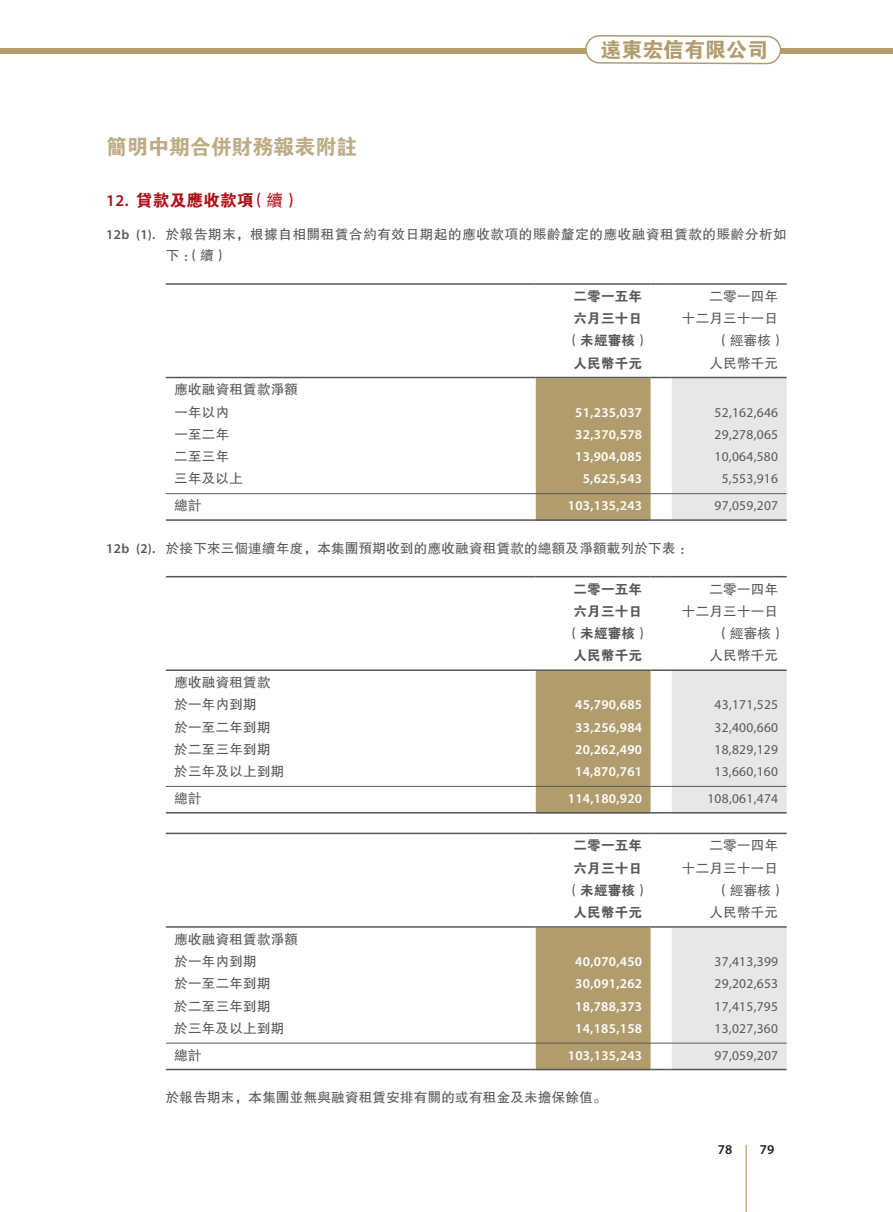
<style>
.page{position:relative;width:893px;height:1212px;background:#fff}
.page>*{position:absolute;margin:0;border:0;box-sizing:border-box;transform-origin:0 0}
.t1{font:21px "FZDHTK GBK1 0";letter-spacing:-.005em;color:#beac85}
.t2{font:21px "FZDHTK GBK1 0";color:#b19c6e}
.t3{font:16.5px "FZDHTK GBK1 0";letter-spacing:.02em;color:#b00d15}
.t4{font:13.5px/22.2px "FZHTK GBK1 0";letter-spacing:.02em;color:#57585a}
.t5{font:600 13.5px "Myriad Pro";letter-spacing:.02em;color:#fff}
.t6{font:13.5px "Myriad Pro";letter-spacing:.02em;color:#57585a}
.t7{font:13.5px "FZDHTK GBK1 0";letter-spacing:.02em;color:#57585a}
.t8{font:13.5px/21px "FZHTK GBK1 0";letter-spacing:.045em;color:#57585a}
.t9{font:600 13.5px "Myriad Pro";color:#231f20}
.s1{font-family:"Myriad Pro";font-weight:600}
.s2{font-family:"FZHTK GBK1 0"}
</style>
<div class="page">
<div style="left:0;top:48px;width:893px;height:6px;background:#b19c6e"></div>
<svg style="left:585px;top:35px;width:196px;height:29px"></svg>
<hr style="left:745px;top:1145px;width:2px;height:67px;background:#ceb183">
<hr style="left:166px;top:283px;width:370px;height:2px;background:#57585a">
<hr style="left:536px;top:283px;width:115px;height:2px;background:#57585a">
<hr style="left:651px;top:283px;width:21px;height:2px;background:#57585a">
<hr style="left:672px;top:283px;width:115px;height:2px;background:#57585a">
<hr style="left:166px;top:377px;width:370px;height:1px;background:#57585a">
<hr style="left:166px;top:493px;width:370px;height:1px;background:#57585a">
<svg style="left:536px;top:377px;width:251px;height:142px;background:#cec5b1"></svg>
<hr style="left:672px;top:493px;width:115px;height:1px;background:#57585a">
<hr style="left:166px;top:519px;width:370px;height:2px;background:#57585a">
<hr style="left:536px;top:519px;width:115px;height:2px;background:#57585a">
<hr style="left:651px;top:519px;width:21px;height:2px;background:#57585a">
<hr style="left:672px;top:519px;width:115px;height:2px;background:#57585a">
<hr style="left:166px;top:576px;width:370px;height:1px;background:#57585a">
<hr style="left:536px;top:576px;width:115px;height:1px;background:#57585a">
<svg style="left:651px;top:576px;width:21px;height:1px"></svg>
<hr style="left:672px;top:576px;width:115px;height:1px;background:#57585a">
<hr style="left:166px;top:669px;width:370px;height:2px;background:#57585a">
<hr style="left:536px;top:669px;width:115px;height:2px;background:#57585a">
<hr style="left:651px;top:669px;width:21px;height:2px;background:#57585a">
<hr style="left:672px;top:669px;width:115px;height:2px;background:#57585a">
<hr style="left:166px;top:786px;width:370px;height:1px;background:#57585a">
<hr style="left:166px;top:812px;width:370px;height:1px;background:#57585a">
<svg style="left:536px;top:671px;width:251px;height:142px;background:#cec5b1"></svg>
<hr style="left:672px;top:812px;width:115px;height:1px;background:#57585a">
<hr style="left:166px;top:833px;width:370px;height:1px;background:#57585a">
<hr style="left:536px;top:833px;width:115px;height:1px;background:#57585a">
<svg style="left:651px;top:833px;width:21px;height:1px"></svg>
<hr style="left:672px;top:833px;width:115px;height:1px;background:#57585a">
<hr style="left:166px;top:926px;width:370px;height:2px;background:#57585a">
<hr style="left:536px;top:926px;width:115px;height:2px;background:#57585a">
<hr style="left:651px;top:926px;width:21px;height:2px;background:#57585a">
<hr style="left:672px;top:926px;width:115px;height:2px;background:#57585a">
<hr style="left:166px;top:1043px;width:370px;height:1px;background:#57585a">
<hr style="left:166px;top:1069px;width:370px;height:1px;background:#57585a">
<svg style="left:536px;top:928px;width:251px;height:142px;background:#cec5b1"></svg>
<hr style="left:672px;top:1069px;width:115px;height:1px;background:#57585a">
<h1 class="t1" style="left:106px;top:135px;width:253px">簡明中期合併財務報表附註</h1>
<h1 class="t2" style="left:600px;top:38px;width:169px">遠東宏信有限公司</h1>
<p class="t3" style="left:106px;top:191px;width:195px"><span class="s1">12.</span> 貸款及應收款項<span class="s2">（續）</span></p>
<p class="t8" style="left:166px;top:224px;width:622px;text-indent:-60px"><span class="s1">12b (1).</span> 於報告期末，根據自相關租賃合約有效日期起的應收款項的賬齡釐定的應收融資租賃款的賬齡分析如下：（續）</p>
<p class="t7" style="left:573px;top:289px;width:70px">二零一五年</p>
<p class="t4" style="left:709px;top:285px;width:70px">二零一四年</p>
<p class="t7" style="left:573px;top:311px;width:70px">六月三十日</p>
<p class="t4" style="left:682px;top:307px;width:98px">十二月三十一日</p>
<p class="t7" style="left:566px;top:333px;width:84px">（未經審核）</p>
<p class="t4" style="left:716px;top:330px;width:70px">（經審核）</p>
<p class="t7" style="left:573px;top:355px;width:70px">人民幣千元</p>
<p class="t4" style="left:709px;top:352px;width:70px">人民幣千元</p>
<p class="t4" style="left:174px;top:379px;width:125px">應收融資租賃款淨額一年以內</p>
<p class="t5" style="left:575px;top:403px;width:68px">51,235,037</p>
<p class="t6" style="left:715px;top:404px;width:65px">52,162,646</p>
<p class="t4" style="left:174px;top:423px;width:56px">一至二年</p>
<p class="t5" style="left:575px;top:426px;width:68px">32,370,578</p>
<p class="t6" style="left:715px;top:426px;width:65px">29,278,065</p>
<p class="t4" style="left:174px;top:445px;width:56px">二至三年</p>
<p class="t5" style="left:575px;top:448px;width:68px">13,904,085</p>
<p class="t6" style="left:715px;top:448px;width:65px">10,064,580</p>
<p class="t4" style="left:174px;top:468px;width:70px">三年及以上</p>
<p class="t5" style="left:583px;top:470px;width:61px">5,625,543</p>
<p class="t6" style="left:722px;top:470px;width:58px">5,553,916</p>
<p class="t4" style="left:174px;top:494px;width:29px">總計</p>
<p class="t5" style="left:568px;top:497px;width:76px">103,135,243</p>
<p class="t6" style="left:715px;top:497px;width:65px">97,059,207</p>
<p class="t4" style="left:106px;top:537px;width:588px"><span class="s1">12b (2).</span> 於接下來三個連續年度，本集團預期收到的應收融資租賃款的總額及淨額載列於下表：</p>
<p class="t7" style="left:573px;top:581px;width:70px">二零一五年</p>
<p class="t4" style="left:709px;top:578px;width:70px">二零一四年</p>
<p class="t7" style="left:573px;top:604px;width:70px">六月三十日</p>
<p class="t4" style="left:682px;top:600px;width:98px">十二月三十一日</p>
<p class="t7" style="left:566px;top:626px;width:84px">（未經審核）</p>
<p class="t4" style="left:716px;top:622px;width:70px">（經審核）</p>
<p class="t7" style="left:573px;top:648px;width:70px">人民幣千元</p>
<p class="t4" style="left:709px;top:645px;width:70px">人民幣千元</p>
<p class="t4" style="left:174px;top:671px;width:98px">應收融資租賃款於一年內到期</p>
<p class="t5" style="left:575px;top:696px;width:68px">45,790,685</p>
<p class="t6" style="left:715px;top:696px;width:65px">43,171,525</p>
<p class="t4" style="left:174px;top:716px;width:98px">於一至二年到期</p>
<p class="t5" style="left:575px;top:718px;width:68px">33,256,984</p>
<p class="t6" style="left:715px;top:719px;width:65px">32,400,660</p>
<p class="t4" style="left:174px;top:738px;width:98px">於二至三年到期</p>
<p class="t5" style="left:575px;top:741px;width:68px">20,262,490</p>
<p class="t6" style="left:715px;top:741px;width:65px">18,829,129</p>
<p class="t4" style="left:174px;top:760px;width:111px">於三年及以上到期</p>
<p class="t5" style="left:575px;top:763px;width:68px">14,870,761</p>
<p class="t6" style="left:714px;top:763px;width:65px">13,660,160</p>
<p class="t4" style="left:174px;top:787px;width:29px">總計</p>
<p class="t5" style="left:568px;top:790px;width:76px">114,180,920</p>
<p class="t6" style="left:707px;top:790px;width:72px">108,061,474</p>
<p class="t7" style="left:573px;top:838px;width:70px">二零一五年</p>
<p class="t4" style="left:709px;top:835px;width:70px">二零一四年</p>
<p class="t7" style="left:573px;top:860px;width:70px">六月三十日</p>
<p class="t4" style="left:682px;top:857px;width:98px">十二月三十一日</p>
<p class="t7" style="left:566px;top:883px;width:84px">（未經審核）</p>
<p class="t4" style="left:716px;top:879px;width:70px">（經審核）</p>
<p class="t7" style="left:573px;top:905px;width:70px">人民幣千元</p>
<p class="t4" style="left:709px;top:901px;width:70px">人民幣千元</p>
<p class="t4" style="left:174px;top:928px;width:125px">應收融資租賃款淨額於一年內到期</p>
<p class="t5" style="left:575px;top:953px;width:68px">40,070,450</p>
<p class="t6" style="left:715px;top:953px;width:65px">37,413,399</p>
<p class="t4" style="left:174px;top:973px;width:98px">於一至二年到期</p>
<p class="t5" style="left:575px;top:975px;width:68px">30,091,262</p>
<p class="t6" style="left:715px;top:975px;width:65px">29,202,653</p>
<p class="t4" style="left:174px;top:995px;width:98px">於二至三年到期</p>
<p class="t5" style="left:575px;top:997px;width:68px">18,788,373</p>
<p class="t6" style="left:715px;top:998px;width:65px">17,415,795</p>
<p class="t4" style="left:174px;top:1017px;width:111px">於三年及以上到期</p>
<p class="t5" style="left:575px;top:1020px;width:68px">14,185,158</p>
<p class="t6" style="left:714px;top:1020px;width:65px">13,027,360</p>
<p class="t4" style="left:174px;top:1044px;width:29px">總計</p>
<p class="t5" style="left:568px;top:1046px;width:76px">103,135,243</p>
<p class="t6" style="left:715px;top:1047px;width:65px">97,059,207</p>
<p class="t4" style="left:166px;top:1087px;width:442px">於報告期末，本集團並無與融資租賃安排有關的或有租金及未擔保餘值。</p>
<p class="t9" style="left:718px;top:1141px;width:16px">78</p>
<p class="t9" style="left:760px;top:1141px;width:16px">79</p>
</div>
